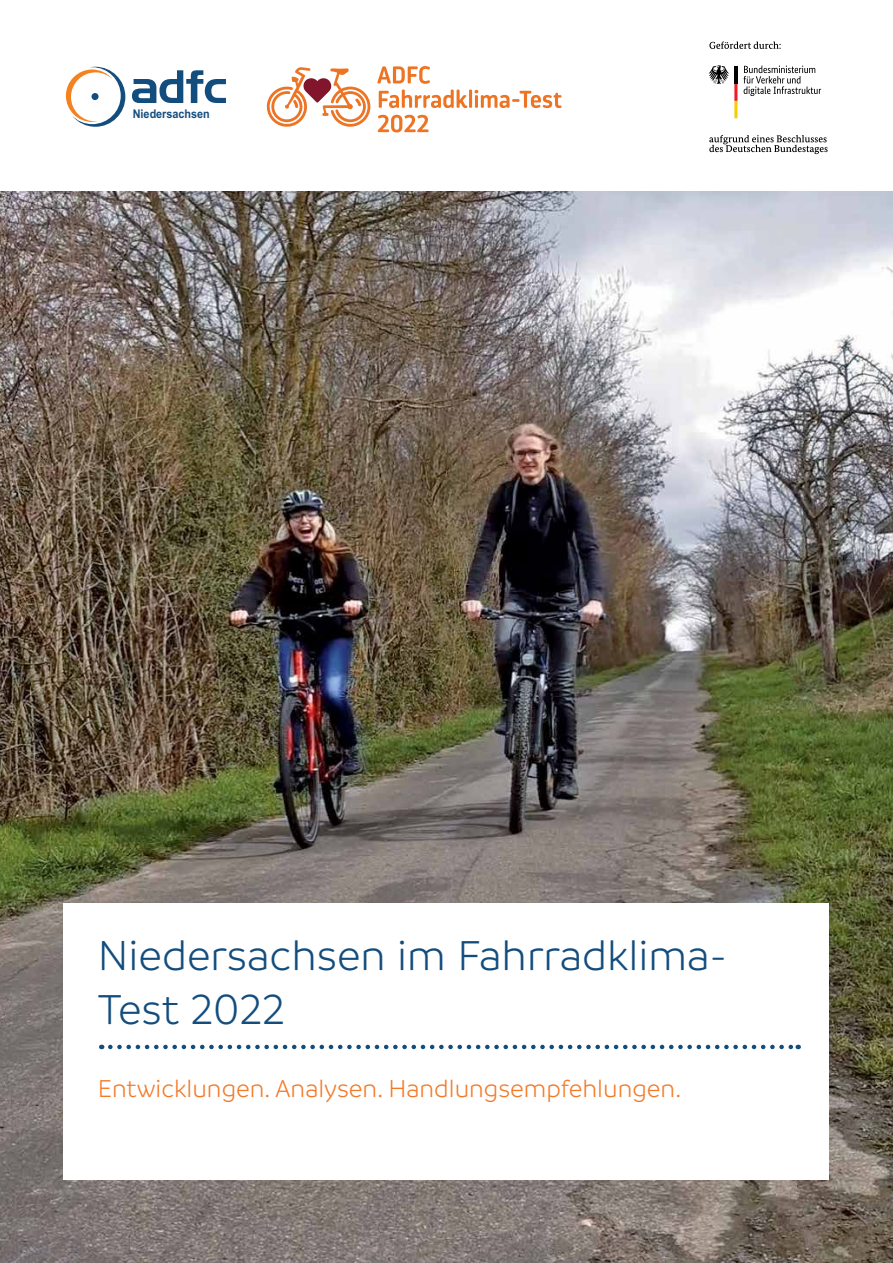
<style>
.page{position:relative;width:893px;height:1263px;background:#fff}
.page>*{position:absolute;margin:0;border:0;box-sizing:border-box;transform-origin:0 0}
.t1{font:300 45px/54px "Branding";color:#134d7e}
.t2{font:300 26.25px "Branding";color:#f47925}
.t3{font:700 12px "Arial Narrow";color:#134d7e;scale:1.1 1}
</style>
<div class="page">
<img style="left:0;top:191px;width:893px;height:1072px">
<div style="left:64px;top:904px;width:765px;height:276px;background:#fff"></div>
<svg style="left:110px;top:1045px;width:689px;height:4px"></svg>
<svg style="left:132px;top:70px;width:93px;height:33px"></svg>
<svg style="left:66px;top:67px;width:59px;height:60px"></svg>
<div style="left:92px;top:93px;width:7px;height:7px;background:#134d7e;border-radius:50%"></div>
<svg style="left:377px;top:66px;width:53px;height:18px"></svg>
<svg style="left:379px;top:90px;width:88px;height:18px"></svg>
<hr style="left:469px;top:90px;width:3px;height:18px;background:#ed7423">
<svg style="left:475px;top:90px;width:86px;height:18px"></svg>
<svg style="left:378px;top:115px;width:51px;height:17px"></svg>
<svg style="left:267px;top:67px;width:103px;height:60px"></svg>
<svg style="left:708px;top:41px;width:120px;height:113px"></svg>
<hr style="left:734px;top:66px;width:3px;height:17px;background:#000">
<p class="t3" style="left:133px;top:105px;width:72px">Niedersachsen</p>
<h1 class="t1" style="left:98px;top:929px;width:631px">Niedersachsen im Fahrradklima-<br>Test 2022</h1>
<p class="t2" style="left:98px;top:1075px;width:585px">Entwicklungen. Analysen. Handlungsempfehlungen.</p>
</div>
